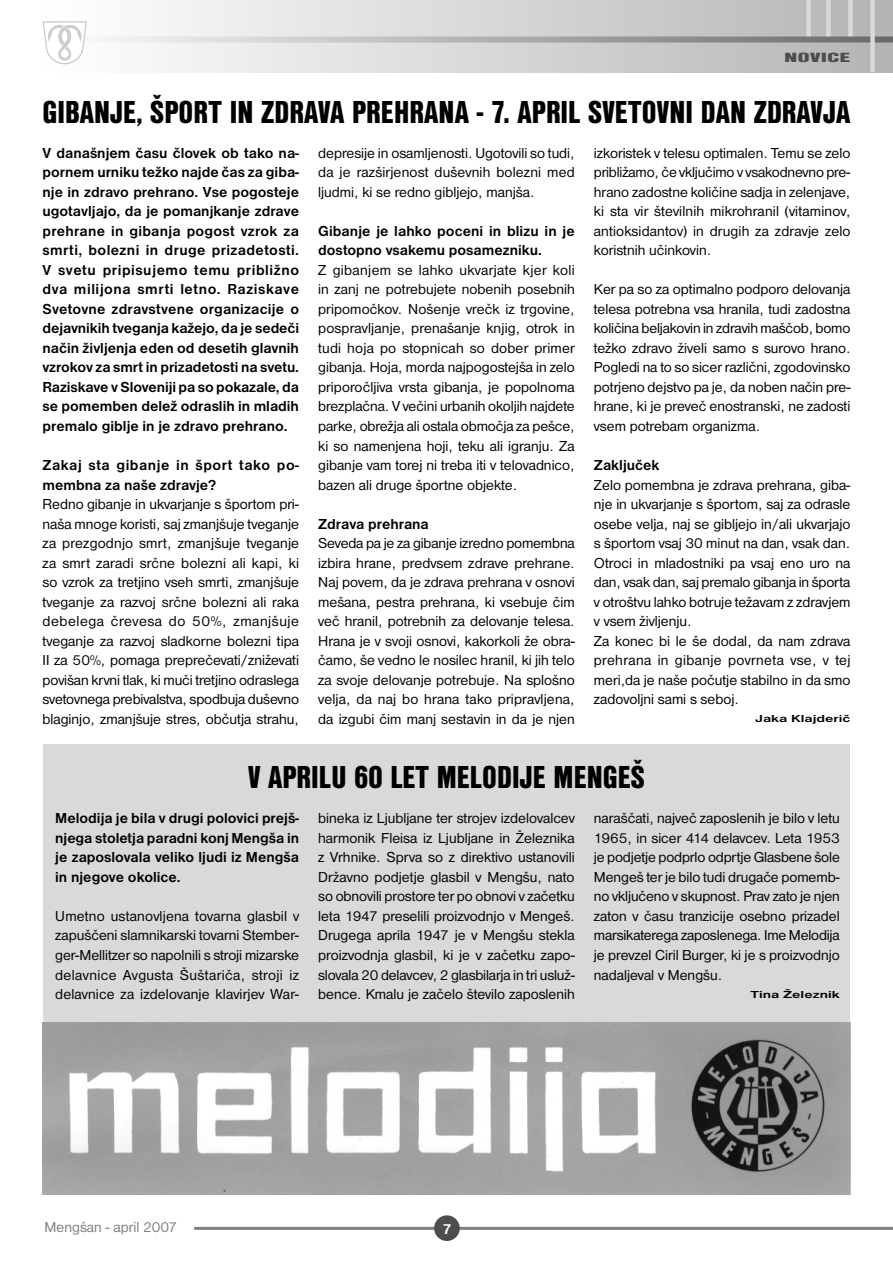
<style>
.page{position:relative;width:893px;height:1263px;background:#fff}
.page>*{position:absolute;margin:0;border:0;box-sizing:border-box;transform-origin:0 0}
.t1{font:33px "Nimbus San DEE Blac Cond";color:#000}
.t2{font:15px/19.5px "Nimbus San DEE";color:#000;text-align:justify}
.t3{font:700 15px/19.5px "Nimbus San DEE";color:#000;text-align:justify}
.t4{font:700 15px/19.5px "Nimbus San DEE";letter-spacing:.035em;color:#000}
.t5{font:15px "Nimbus San DEE";color:#7f7f7f}
.t6{font:700 15px "Nimbus San DEE";color:#fff}
.t7{font:13.8px "Nimbus San DEE Blac Cond";color:#4d4d4d;scale:2 1}
.t8{font:700 10.5px "Nimbus San DEE";color:#000;scale:1.43 1}
</style>
<div class="page">
<hr style="left:194px;top:1227px;width:699px;height:3px;background:#7f7f7f">
<div style="left:434px;top:1215px;width:26px;height:26px;background:#4d4d4d;border-radius:50%"></div>
<div style="left:43px;top:0;width:850px;height:72px;background:linear-gradient(to right,#fff,#b3b3b3)"></div>
<div style="left:848px;top:0;width:5px;height:41px;background:#d9d9d9"></div>
<div style="left:806px;top:0;width:5px;height:41px;background:#d9d9d9"></div>
<div style="left:826px;top:0;width:5px;height:41px;background:#d9d9d9"></div>
<svg style="left:87px;top:37px;width:806px;height:6px;background:#b3b3b3"></svg>
<div style="left:870px;top:0;width:5px;height:72px;background:#d9d9d9"></div>
<svg style="left:43px;top:21px;width:44px;height:43px"></svg>
<div style="left:43px;top:744px;width:807px;height:296px;background:#d9d9d9"></div>
<img style="left:43px;top:1022px;width:807px;height:173px">
<p class="t7" style="left:784px;top:52px;width:35px">NOVICE</p>
<h1 class="t1" style="left:43px;top:100px;width:809px">GIBANJE, ŠPORT IN ZDRAVA PREHRANA - 7. APRIL SVETOVNI DAN ZDRAVJA</h1>
<p class="t3" style="left:43px;top:144px;width:258px">V današnjem času človek ob tako na&shy;pornem urniku težko najde čas za giba&shy;nje in zdravo prehrano. Vse pogosteje ugotavljajo, da je pomanjkanje zdrave prehrane in gibanja pogost vzrok za smrti, bolezni in druge prizadetosti.<br>V svetu pripisujemo temu približno dva milijona smrti letno. Raziskave Svetovne zdravstvene organizacije o dejavnikih tveganja kažejo, da je sedeči način življenja eden od desetih glavnih vzrokov za smrt in prizadetosti na svetu.<br>Raziskave v Sloveniji pa so pokazale, da se pomemben delež odraslih in mladih premalo giblje in je zdravo prehrano.</p>
<p class="t4" style="left:43px;top:456px;width:258px">Zakaj sta gibanje in šport tako po&shy;membna za naše zdravje?</p>
<p class="t2" style="left:43px;top:495px;width:258px">Redno gibanje in ukvarjanje s športom pri&shy;naša mnoge koristi, saj zmanjšuje tveganje za prezgodnjo smrt, zmanjšuje tveganje za smrt zaradi srčne bolezni ali kapi, ki so vzrok za tretjino vseh smrti, zmanjšuje tveganje za razvoj srčne bolezni ali raka debelega črevesa do 50%, zmanjšuje tveganje za razvoj sladkorne bolezni tipa II za 50%, pomaga preprečevati/zniževati povišan krvni tlak, ki muči tretjino odraslega svetovnega prebivalstva, spodbuja duševno blaginjo, zmanjšuje stres, občutja strahu,</p>
<p class="t2" style="left:318px;top:144px;width:258px">depresije in osamljenosti. Ugotovili so tudi, da je razširjenost duševnih bolezni med ljudmi, ki se redno gibljejo, manjša.</p>
<p class="t3" style="left:318px;top:222px;width:258px">Gibanje je lahko poceni in blizu in je dostopno vsakemu posamezniku.</p>
<p class="t2" style="left:318px;top:261px;width:258px">Z gibanjem se lahko ukvarjate kjer koli in zanj ne potrebujete nobenih posebnih pripomočkov. Nošenje vrečk iz trgovine, pospravljanje, prenašanje knjig, otrok in tudi hoja po stopnicah so dober primer gibanja. Hoja, morda najpogostejša in zelo priporočljiva vrsta gibanja, je popolnoma brezplačna. V večini urbanih okoljih najdete parke, obrežja ali ostala območja za pešce, ki so namenjena hoji, teku ali igranju. Za gibanje vam torej ni treba iti v telovadnico, bazen ali druge športne objekte.</p>
<p class="t3" style="left:318px;top:515px;width:112px">Zdrava prehrana</p>
<p class="t2" style="left:318px;top:534px;width:258px">Seveda pa je za gibanje izredno pomembna izbira hrane, predvsem zdrave prehrane.<br>Naj povem, da je zdrava prehrana v osnovi mešana, pestra prehrana, ki vsebuje čim več hranil, potrebnih za delovanje telesa.<br>Hrana je v svoji osnovi, kakorkoli že obra&shy;čamo, še vedno le nosilec hranil, ki jih telo za svoje delovanje potrebuje. Na splošno velja, da naj bo hrana tako pripravljena, da izgubi čim manj sestavin in da je njen</p>
<p class="t2" style="left:594px;top:144px;width:258px">izkoristek v telesu optimalen. Temu se zelo približamo, če vključimo v vsakodnevno pre&shy;hrano zadostne količine sadja in zelenjave, ki sta vir številnih mikrohranil (vitaminov, antioksidantov) in drugih za zdravje zelo koristnih učinkovin.</p>
<p class="t2" style="left:594px;top:281px;width:258px">Ker pa so za optimalno podporo delovanja telesa potrebna vsa hranila, tudi zadostna količina beljakovin in zdravih maščob, bomo težko zdravo živeli samo s surovo hrano.<br>Pogledi na to so sicer različni, zgodovinsko potrjeno dejstvo pa je, da noben način pre&shy;hrane, ki je preveč enostranski, ne zadosti vsem potrebam organizma.</p>
<p class="t3" style="left:594px;top:456px;width:67px">Zaključek</p>
<p class="t2" style="left:594px;top:476px;width:258px;text-align:left">Zelo pomembna je zdrava prehrana, giba&shy;nje in ukvarjanje s športom, saj za odrasle osebe velja, naj se gibljejo in/ali ukvarjajo s športom vsaj 30 minut na dan, vsak dan.<br>Otroci in mladostniki pa vsaj eno uro na dan, vsak dan, saj premalo gibanja in športa v otroštvu lahko botruje težavam z zdravjem v vsem življenju.<br>Za konec bi le še dodal, da nam zdrava prehrana in gibanje povrneta vse, v tej meri,da je naše počutje stabilno in da smo zadovoljni sami s seboj.</p>
<p class="t8" style="left:755px;top:715px;width:68px">Jaka Klajderič</p>
<h1 class="t1" style="left:248px;top:765px;width:398px">V APRILU 60 LET MELODIJE MENGEŠ</h1>
<p class="t3" style="left:55px;top:810px;width:245px">Melodija je bila v drugi polovici prejš&shy;njega stoletja paradni konj Mengša in je zaposlovala veliko ljudi iz Mengša in njegove okolice.</p>
<p class="t2" style="left:55px;top:907px;width:245px">Umetno ustanovljena tovarna glasbil v zapuščeni slamnikarski tovarni Stember&shy;ger-Mellitzer so napolnili s stroji mizarske delavnice Avgusta Šuštariča, stroji iz delavnice za izdelovanje klavirjev War-</p>
<p class="t2" style="left:318px;top:810px;width:258px">bineka iz Ljubljane ter strojev izdelovalcev harmonik Fleisa iz Ljubljane in Železnika z Vrhnike. Sprva so z direktivo ustanovili Državno podjetje glasbil v Mengšu, nato so obnovili prostore ter po obnovi v začetku leta 1947 preselili proizvodnjo v Mengeš.<br>Drugega aprila 1947 je v Mengšu stekla proizvodnja glasbil, ki je v začetku zapo&shy;slovala 20 delavcev, 2 glasbilarja in tri usluž&shy;bence. Kmalu je začelo število zaposlenih</p>
<p class="t2" style="left:594px;top:810px;width:247px">naraščati, največ zaposlenih je bilo v letu 1965, in sicer 414 delavcev. Leta 1953 je podjetje podprlo odprtje Glasbene šole Mengeš ter je bilo tudi drugače pomemb&shy;no vključeno v skupnost. Prav zato je njen zaton v času tranzicije osebno prizadel marsikaterega zaposlenega. Ime Melodija je prevzel Ciril Burger, ki je s proizvodnjo nadaljeval v Mengšu.</p>
<p class="t8" style="left:750px;top:990px;width:64px">Tina Železnik</p>
<p class="t5" style="left:45px;top:1222px;width:134px">Mengšan - april 2007</p>
<p class="t6" style="left:442px;top:1223px;width:11px">7</p>
</div>
